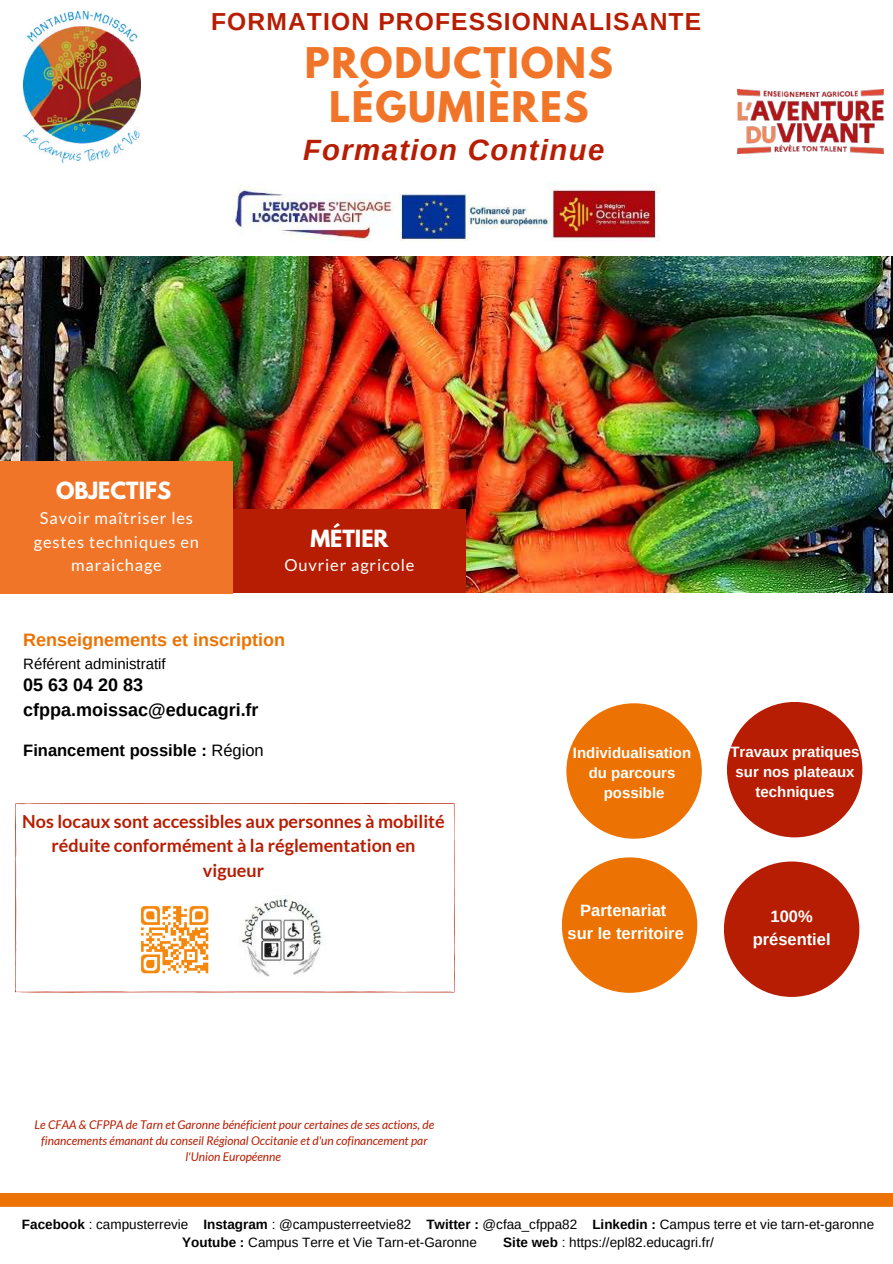
<style>
.page{position:relative;width:893px;height:1264px;background:#fff}
.page>*{position:absolute;margin:0;border:0;box-sizing:border-box;transform-origin:0 0}
.t1{font:700 37.5px/44.1px "League Spartan";letter-spacing:.045em;color:#f17528;text-align:center}
.t2{font:italic 700 29.25px "Arimo";letter-spacing:.045em;color:#b61d02}
.t3{font:700 24.6px "Arimo";letter-spacing:.045em;color:#b61d02}
.t4{font:700 21px "League Spartan";color:#fff}
.t5{font:700 18px/24.8px "Lato";color:#b61d02;text-align:center}
.t6{font:700 18px/24.8px "Arimo";color:#000}
.t7{font:700 18px "Arimo";color:#ec7303}
.t8{font:16.5px/23.5px "Lato";letter-spacing:.05em;color:#fff;text-align:center}
.t9{font:700 16.5px/22.5px "Arimo";color:#fff;text-align:center}
.t10{font:700 16.5px "Arimo";color:#000}
.t11{font:700 15px/20.2px "Arimo";color:#fff;text-align:center}
.t12{font:15px "Arimo";color:#000}
.t13{font:13.5px/18px "Arimo";color:#000}
.t14{font:italic 12px/16px "Lato";color:#b61d02;text-align:center}
.s1{font-weight:400}
.s2{font-weight:700}
</style>
<div class="page">
<img style="left:0;top:256px;width:892px;height:336px">
<div style="left:0;top:462px;width:233px;height:131px;background:#f17528"></div>
<img style="left:23px;top:11px;width:117px;height:152px">
<div style="left:233px;top:509px;width:232px;height:83px;background:#b61d02"></div>
<div style="left:566px;top:703px;width:135px;height:135px;background:#ec7303;border-radius:50%"></div>
<div style="left:727px;top:702px;width:135px;height:135px;background:#b61d02;border-radius:50%"></div>
<div style="left:561px;top:857px;width:136px;height:135px;background:#ec7303;border-radius:50%"></div>
<div style="left:723px;top:861px;width:136px;height:135px;background:#b61d02;border-radius:50%"></div>
<svg style="left:15px;top:803px;width:440px;height:189px"></svg>
<img style="left:238px;top:895px;width:87px;height:82px">
<div style="left:0;top:1193px;width:892px;height:13px;background:#ec7303"></div>
<img style="left:233px;top:182px;width:427px;height:60px">
<img style="left:737px;top:89px;width:146px;height:64px">
<img style="left:130px;top:895px;width:88px;height:88px">
<h3 class="t3" style="left:211px;top:7px;width:491px">FORMATION PROFESSIONNALISANTE</h3>
<h1 class="t1" style="left:305px;top:45px;width:310px">PRODUCTIONS<br>LÉGUMIÈRES</h1>
<h2 class="t2" style="left:303px;top:134px;width:303px">Formation Continue</h2>
<h3 class="t4" style="left:56px;top:480px;width:117px">OBJECTIFS</h3>
<p class="t8" style="left:34px;top:506px;width:167px">Savoir maîtriser les gestes techniques en maraichage</p>
<h3 class="t4" style="left:310px;top:527px;width:80px">MÉTIER</h3>
<p class="t8" style="left:284px;top:553px;width:131px">Ouvrier agricole</p>
<h3 class="t7" style="left:23px;top:630px;width:263px">Renseignements et inscription</h3>
<p class="t12" style="left:23px;top:655px;width:144px">Référent administratif</p>
<h3 class="t6" style="left:23px;top:672px;width:237px">05 63 04 20 83 cfppa.moissac@educagri.fr</h3>
<p class="t10" style="left:23px;top:741px;width:242px">Financement possible : <span class="s1">Région</span></p>
<h3 class="t5" style="left:22px;top:808px;width:424px">Nos locaux sont accessibles aux personnes à mobilité réduite conformément à la réglementation en vigueur</h3>
<p class="t14" style="left:35px;top:1116px;width:401px">Le CFAA &amp; CFPPA de Tarn et Garonne bénéficient pour certaines de ses actions, de financements émanant du conseil Régional Occitanie et d'un cofinancement par l'Union Européenne</p>
<p class="t11" style="left:573px;top:742px;width:120px">Individualisation du parcours possible</p>
<p class="t11" style="left:730px;top:741px;width:131px">Travaux pratiques sur nos plateaux techniques</p>
<p class="t9" style="left:567px;top:899px;width:118px">Partenariat<br>sur le territoire</p>
<p class="t9" style="left:752px;top:905px;width:79px">100% présentiel</p>
<p class="t13" style="left:182px;top:1215px;width:693px;text-indent:-160px"><span class="s2">Facebook</span> : campusterrevie <span class="s2">Instagram</span> : @campusterreetvie82 <span class="s2">Twitter :</span> @cfaa_cfppa82 <span class="s2">Linkedin :</span> Campus terre et vie tarn-et-garonne<br><span class="s2">Youtube :</span> Campus Terre et Vie Tarn-et-Garonne</p>
<p class="t13" style="left:503px;top:1233px;width:212px"><span class="s2">Site web</span> : https://epl82.educagri.fr/</p>
</div>
